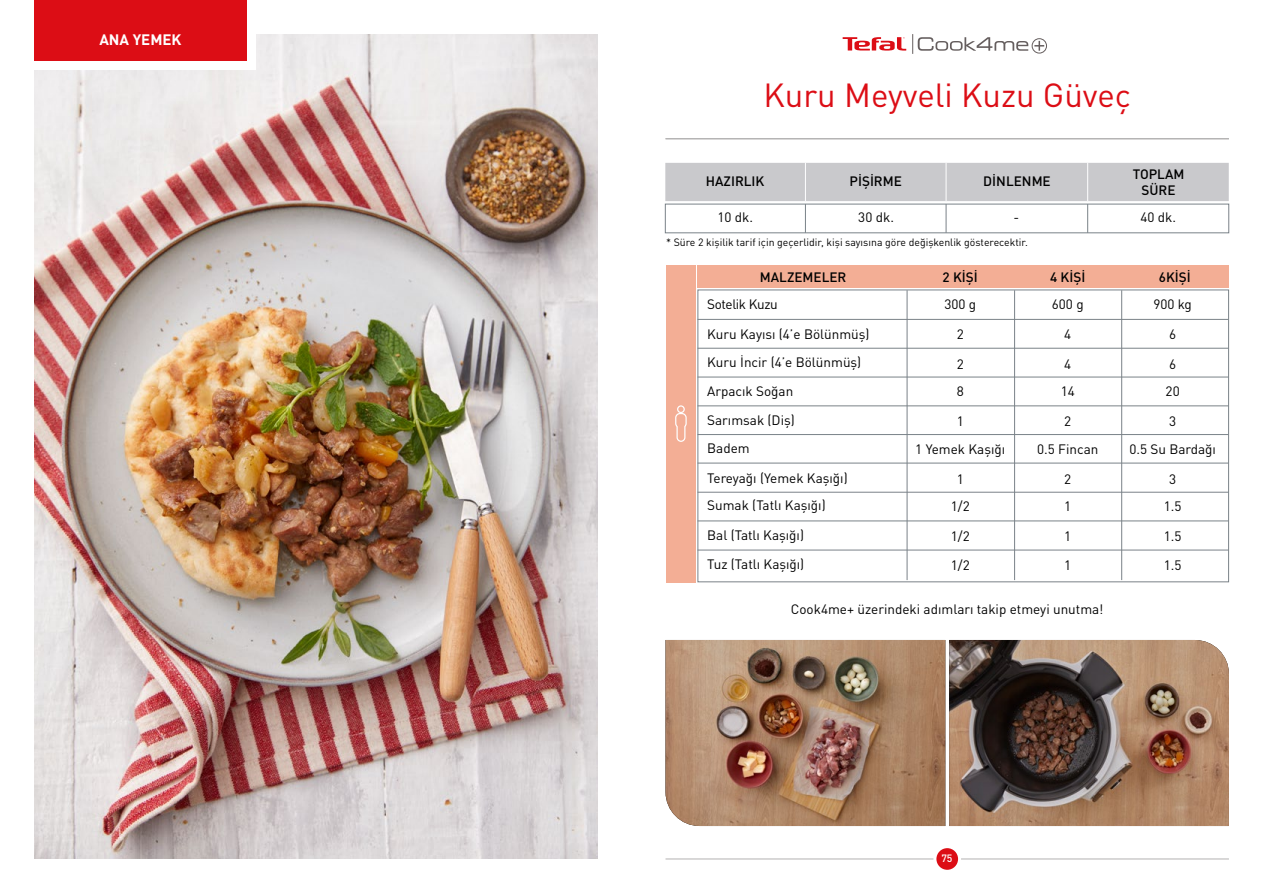
<style>
.page{position:relative;width:1263px;height:893px;background:#fff}
.page>*{position:absolute;margin:0;border:0;box-sizing:border-box;transform-origin:0 0}
.t1{font:33px "DIN Pro";color:#dc0d15}
.t2{font:700 15px "DIN Pro";color:#fff}
.t3{font:13.5px/28.7px "DIN Pro";color:#000}
.t4{font:500 13.5px/16.2px "DIN Pro";color:#000;text-align:center}
.t5{font:13.5px "DIN Pro";letter-spacing:-.03em;color:#000}
.t6{font:10.5px "DIN Pro";color:#000}
.t7{font:500 10.5px "DIN Pro";color:#fff}
</style>
<div class="page">
<hr style="left:665px;top:859px;width:564px;height:1px;background:#b3b2b2">
<div style="left:935px;top:847px;width:24px;height:24px;background:#dc0d15;border-radius:50%"></div>
<div style="left:933px;top:845px;width:28px;height:28px;border:3px solid #fff;border-radius:50%"></div>
<img style="left:34px;top:34px;width:563px;height:825px">
<svg style="left:843px;top:37px;width:63px;height:14px"></svg>
<svg style="left:1034px;top:41px;width:10px;height:10px"></svg>
<div style="left:1032px;top:38px;width:15px;height:15px;border:1px solid #655e5e;border-radius:50%"></div>
<svg style="left:912px;top:34px;width:116px;height:20px"></svg>
<img style="left:665px;top:640px;width:280px;height:186px">
<img style="left:949px;top:640px;width:280px;height:186px">
<div style="left:697px;top:290px;width:532px;height:292px;border:1px solid #7a8288"></div>
<hr style="left:665px;top:138px;width:564px;height:1px;background:#b3b2b2">
<hr style="left:697px;top:319px;width:531px;height:1px;background:#7a8288">
<hr style="left:697px;top:348px;width:531px;height:1px;background:#7a8288">
<hr style="left:697px;top:377px;width:531px;height:1px;background:#7a8288">
<hr style="left:697px;top:405px;width:531px;height:1px;background:#7a8288">
<hr style="left:697px;top:434px;width:531px;height:1px;background:#7a8288">
<hr style="left:697px;top:463px;width:531px;height:1px;background:#7a8288">
<hr style="left:697px;top:492px;width:531px;height:1px;background:#7a8288">
<hr style="left:697px;top:521px;width:531px;height:1px;background:#7a8288">
<hr style="left:697px;top:550px;width:531px;height:1px;background:#7a8288">
<hr style="left:665px;top:139px;width:564px;height:1px;background:#b3b2b2">
<div style="left:907px;top:265px;width:322px;height:23px;background:#f3ae95"></div>
<div style="left:697px;top:265px;width:210px;height:23px;background:#f3ae95"></div>
<div style="left:666px;top:265px;width:30px;height:317px;background:#f3ae95"></div>
<div style="left:665px;top:163px;width:564px;height:38px;background:#c9c9cc"></div>
<div style="left:665px;top:204px;width:564px;height:29px;border:1px solid #7a8288"></div>
<hr style="left:805px;top:163px;width:1px;height:38px;background:#fff">
<hr style="left:946px;top:163px;width:1px;height:38px;background:#fff">
<hr style="left:1087px;top:163px;width:1px;height:38px;background:#fff">
<svg style="left:805px;top:204px;width:1px;height:29px"></svg>
<svg style="left:946px;top:204px;width:1px;height:29px"></svg>
<svg style="left:1087px;top:204px;width:1px;height:29px"></svg>
<svg style="left:675px;top:405px;width:12px;height:37px"></svg>
<hr style="left:907px;top:290px;width:1px;height:290px;background:#7a8288">
<hr style="left:1014px;top:290px;width:1px;height:290px;background:#7a8288">
<hr style="left:1121px;top:290px;width:1px;height:290px;background:#7a8288">
<div style="left:34px;top:0;width:221px;height:69px;background:#fff"></div>
<div style="left:34px;top:0;width:213px;height:61px;background:#dc0d15"></div>
<p class="t2" style="left:99px;top:27px;width:84px">ANA YEMEK</p>
<h1 class="t1" style="left:763px;top:69px;width:369px">Kuru Meyveli Kuzu Güveç</h1>
<p class="t4" style="left:706px;top:172px;width:60px">HAZIRLIK</p>
<p class="t4" style="left:849px;top:172px;width:54px">PİŞİRME</p>
<p class="t4" style="left:983px;top:172px;width:69px">DİNLENME</p>
<p class="t4" style="left:1133px;top:165px;width:53px">TOPLAM<br>SÜRE</p>
<p class="t3" style="left:717px;top:202px;width:37px">10 dk.</p>
<p class="t3" style="left:858px;top:202px;width:37px">30 dk.</p>
<p class="t3" style="left:1013px;top:202px;width:7px">-</p>
<p class="t3" style="left:1140px;top:202px;width:37px">40 dk.</p>
<p class="t6" style="left:666px;top:234px;width:363px">* Süre 2 kişilik tarif için geçerlidir, kişi sayısına göre değişkenlik gösterecektir.</p>
<p class="t4" style="left:760px;top:267px;width:88px">MALZEMELER</p>
<p class="t4" style="left:943px;top:267px;width:37px">2 KİŞİ</p>
<p class="t4" style="left:1050px;top:267px;width:37px">4 KİŞİ</p>
<p class="t4" style="left:1159px;top:267px;width:33px">6KİŞİ</p>
<p class="t5" style="left:707px;top:294px;width:72px">Sotelik Kuzu</p>
<p class="t3" style="left:944px;top:289px;width:33px">300 g</p>
<p class="t3" style="left:957px;top:318px;width:9px;line-height:29.7px">2<br>2</p>
<p class="t3" style="left:915px;top:376px;width:91px;text-align:center">8<br>1<br>1 Yemek Kaşığı</p>
<p class="t3" style="left:951px;top:464px;width:20px;line-height:27.6px;text-align:center">1<br>1/2</p>
<p class="t3" style="left:951px;top:520px;width:20px">1/2<br>1/2</p>
<p class="t3" style="left:707px;top:319px;width:164px">Kuru Kayısı (4’e Bölünmüş)<br>Kuru İncir (4’e Bölünmüş)<br>Arpacık Soğan<br>Sarımsak (Diş)<br>Badem</p>
<p class="t3" style="left:707px;top:463px;width:142px;line-height:27.6px">Tereyağı (Yemek Kaşığı)<br>Sumak (Tatlı Kaşığı)</p>
<p class="t3" style="left:707px;top:519px;width:99px">Bal (Tatlı Kaşığı)<br>Tuz (Tatlı Kaşığı)</p>
<p class="t3" style="left:1052px;top:289px;width:33px">600 g</p>
<p class="t3" style="left:1064px;top:318px;width:9px;line-height:29.7px">4<br>4</p>
<p class="t3" style="left:1037px;top:376px;width:63px;text-align:center">14<br>2<br>0.5 Fincan</p>
<p class="t3" style="left:1064px;top:464px;width:9px;line-height:27.6px">2<br>1</p>
<p class="t3" style="left:1064px;top:520px;width:9px">1<br>1</p>
<p class="t3" style="left:791px;top:594px;width:314px">Cook4me+ üzerindeki adımları takip etmeyi unutma!</p>
<p class="t3" style="left:1153px;top:289px;width:40px">900 kg</p>
<p class="t3" style="left:1169px;top:318px;width:9px;line-height:29.7px">6<br>6</p>
<p class="t3" style="left:1129px;top:376px;width:88px;text-align:center">20<br>3<br>0.5 Su Bardağı</p>
<p class="t3" style="left:1164px;top:464px;width:19px;line-height:27.6px;text-align:center">3<br>1.5</p>
<p class="t3" style="left:1164px;top:520px;width:19px">1.5<br>1.5</p>
<p class="t7" style="left:941px;top:850px;width:13px">75</p>
</div>
